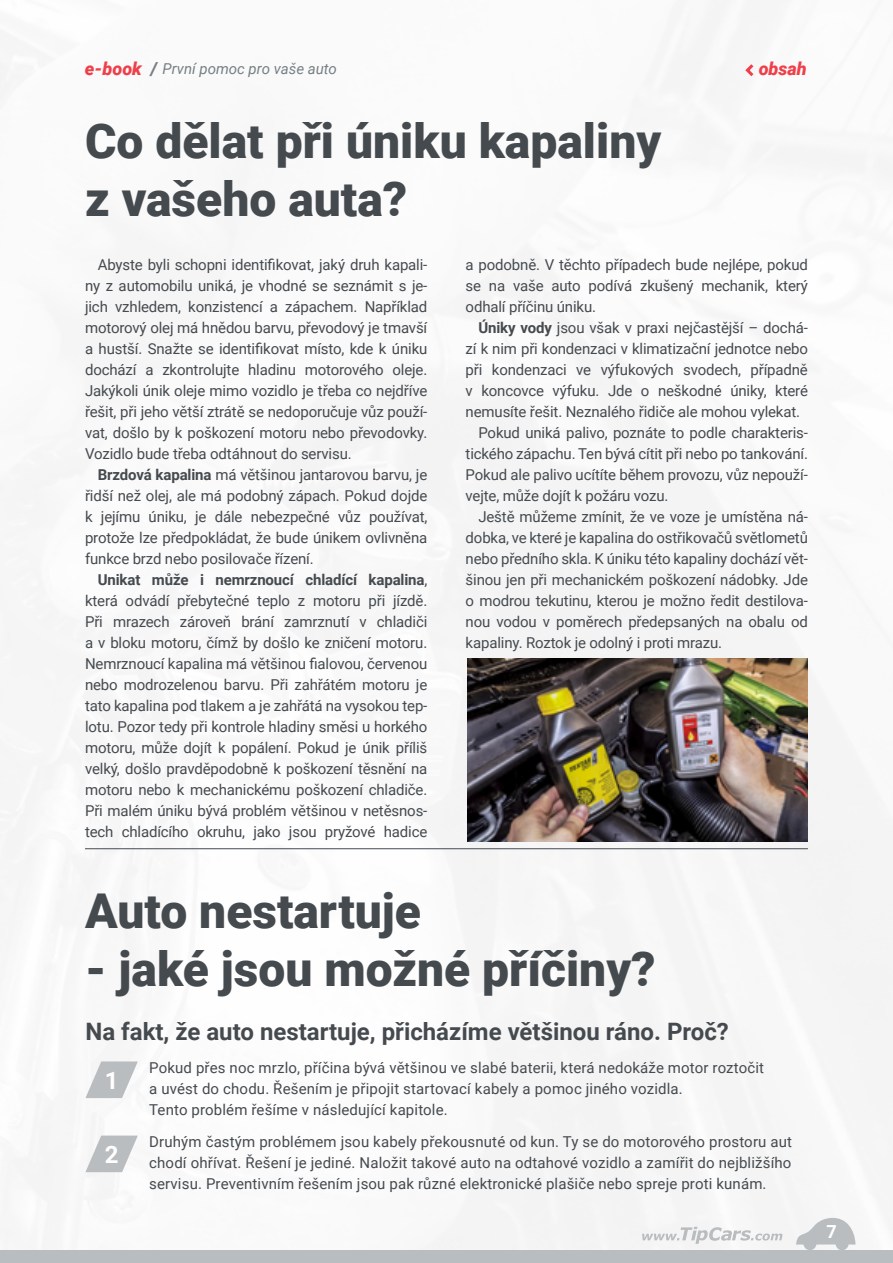
<style>
.page{position:relative;width:893px;height:1263px;background:#fff}
.page>*{position:absolute;margin:0;border:0;box-sizing:border-box;transform-origin:0 0}
.t1{font:900 48px/57.6px "Roboto";color:#454a4f}
.t2{font:700 24px "Roboto";color:#454a4f}
.t3{font:700 24px "Roboto";color:#fff}
.t4{font:italic 900 18px "Roboto";color:#ef404a}
.t5{font:700 18px "Roboto";color:#fff}
.t6{font:15px/21px "Roboto";letter-spacing:-.01em;color:#454a4f;text-align:justify}
.t7{font:15px/21px "Roboto";letter-spacing:.01em;color:#454a4f}
.t8{font:italic 15px "Roboto";color:#777f84}
.s1{font-weight:900;font-size:18px;color:#ef404a}
.s2{font-weight:900;font-size:18px}
.s3{font-weight:700}
</style>
<div class="page">
<img style="left:0;top:0;width:893px;height:1250px">
<img style="left:468px;top:658px;width:340px;height:184px">
<hr style="left:85px;top:848px;width:723px;height:1px;background:#454a4f">
<svg style="left:85px;top:1061px;width:53px;height:37px"></svg>
<svg style="left:85px;top:1135px;width:53px;height:37px"></svg>
<div style="left:0;top:1250px;width:893px;height:13px;background:#b9bdc0"></div>
<svg style="left:796px;top:1217px;width:59px;height:33px"></svg>
<svg style="left:642px;top:1227px;width:140px;height:17px"></svg>
<svg style="left:743px;top:61px;width:14px;height:18px"></svg>
<p class="t8" style="left:85px;top:58px;width:253px"><span class="s1">e-book</span> <span class="s2">/</span> První pomoc pro vaše auto</p>
<p class="t4" style="left:759px;top:56px;width:50px">obsah</p>
<h1 class="t1" style="left:85px;top:111px;width:578px">Co dělat při úniku kapaliny z vašeho auta?</h1>
<p class="t6" style="left:85px;top:253px;width:344px;text-indent:13px">Abyste byli schopni identifikovat, jaký druh kapali&shy;ny z automobilu uniká, je vhodné se seznámit s je&shy;jich vzhledem, konzistencí a zápachem. Například motorový olej má hnědou barvu, převodový je tmavší a hustší. Snažte se identifikovat místo, kde k úniku dochází a zkontrolujte hladinu motorového oleje.<br>Jakýkoli únik oleje mimo vozidlo je třeba co nejdříve řešit, při jeho větší ztrátě se nedoporučuje vůz použí&shy;vat, došlo by k poškození motoru nebo převodovky.<br>Vozidlo bude třeba odtáhnout do servisu.</p>
<p class="t6" style="left:85px;top:463px;width:344px;text-indent:13px"><span class="s3">Brzdová kapalina</span> má většinou jantarovou barvu, je řidší než olej, ale má podobný zápach. Pokud dojde k jejímu úniku, je dále nebezpečné vůz používat, protože lze předpokládat, že bude únikem ovlivněna funkce brzd nebo posilovače řízení.</p>
<p class="t6" style="left:85px;top:568px;width:344px;text-indent:13px"><span class="s3">Unikat může i nemrznoucí chladící kapalina</span>, která odvádí přebytečné teplo z motoru při jízdě.<br>Při mrazech zároveň brání zamrznutí v chladiči a v bloku motoru, čímž by došlo ke zničení motoru.<br>Nemrznoucí kapalina má většinou fialovou, červenou nebo modrozelenou barvu. Při zahřátém motoru je tato kapalina pod tlakem a je zahřátá na vysokou tep&shy;lotu. Pozor tedy při kontrole hladiny směsi u horkého motoru, může dojít k popálení. Pokud je únik příliš velký, došlo pravděpodobně k poškození těsnění na motoru nebo k mechanickému poškození chladiče.<br>Při malém úniku bývá problém většinou v netěsnos&shy;tech chladícího okruhu, jako jsou pryžové hadice</p>
<p class="t6" style="left:466px;top:253px;width:344px">a podobně. V těchto případech bude nejlépe, pokud se na vaše auto podívá zkušený mechanik, který odhalí příčinu úniku.</p>
<p class="t6" style="left:478px;top:316px;width:331px"><span class="s3">Úniky vody</span> jsou však v praxi nejčastější – dochá-</p>
<p class="t6" style="left:466px;top:337px;width:344px">zí k nim při kondenzaci v klimatizační jednotce nebo</p>
<p class="t6" style="left:466px;top:358px;width:344px">při kondenzaci ve výfukových svodech, případně</p>
<p class="t6" style="left:466px;top:379px;width:344px">v koncovce výfuku. Jde o neškodné úniky, které</p>
<p class="t6" style="left:466px;top:400px;width:336px">nemusíte řešit. Neznalého řidiče ale mohou vylekat.</p>
<p class="t6" style="left:478px;top:421px;width:331px">Pokud uniká palivo, poznáte to podle charakteris-</p>
<p class="t6" style="left:466px;top:442px;width:344px">tického zápachu. Ten bývá cítit při nebo po tankování.</p>
<p class="t6" style="left:466px;top:463px;width:344px">Pokud ale palivo ucítíte během provozu, vůz nepouží-</p>
<p class="t6" style="left:466px;top:484px;width:204px">vejte, může dojít k požáru vozu.</p>
<p class="t6" style="left:478px;top:505px;width:331px">Ještě můžeme zmínit, že ve voze je umístěna ná-</p>
<p class="t6" style="left:466px;top:526px;width:344px">dobka, ve které je kapalina do ostřikovačů světlometů</p>
<p class="t6" style="left:466px;top:547px;width:344px">nebo předního skla. K úniku této kapaliny dochází vět-</p>
<p class="t6" style="left:466px;top:568px;width:344px">šinou jen při mechanickém poškození nádobky. Jde</p>
<p class="t6" style="left:466px;top:589px;width:344px">o modrou tekutinu, kterou je možno ředit destilova-</p>
<p class="t6" style="left:466px;top:610px;width:344px">nou vodou v poměrech předepsaných na obalu od</p>
<p class="t6" style="left:466px;top:631px;width:258px">kapaliny. Roztok je odolný i proti mrazu.</p>
<h1 class="t1" style="left:85px;top:880px;width:337px">Auto nestartuje</h1>
<h1 class="t1" style="left:85px;top:938px;width:572px">- jaké jsou možné příčiny?</h1>
<h2 class="t2" style="left:85px;top:1015px;width:645px">Na fakt, že auto nestartuje, přicházíme většinou ráno. Proč?</h2>
<p class="t7" style="left:149px;top:1056px;width:616px">Pokud přes noc mrzlo, příčina bývá většinou ve slabé baterii, která nedokáže motor roztočit a uvést do chodu. Řešením je připojit startovací kabely a pomoc jiného vozidla.<br>Tento problém řešíme v následující kapitole.</p>
<p class="t6" style="left:149px;top:1130px;width:644px">Druhým častým problémem jsou kabely překousnuté od kun. Ty se do motorového prostoru aut chodí ohřívat. Řešení je jediné. Naložit takové auto na odtahové vozidlo a zamířit do nejbližšího servisu. Preventivním řešením jsou pak různé elektronické plašiče nebo spreje proti kunám.</p>
<h2 class="t3" style="left:105px;top:1063px;width:15px">1</h2>
<h2 class="t3" style="left:105px;top:1137px;width:15px">2</h2>
<p class="t5" style="left:826px;top:1219px;width:12px">7</p>
</div>
